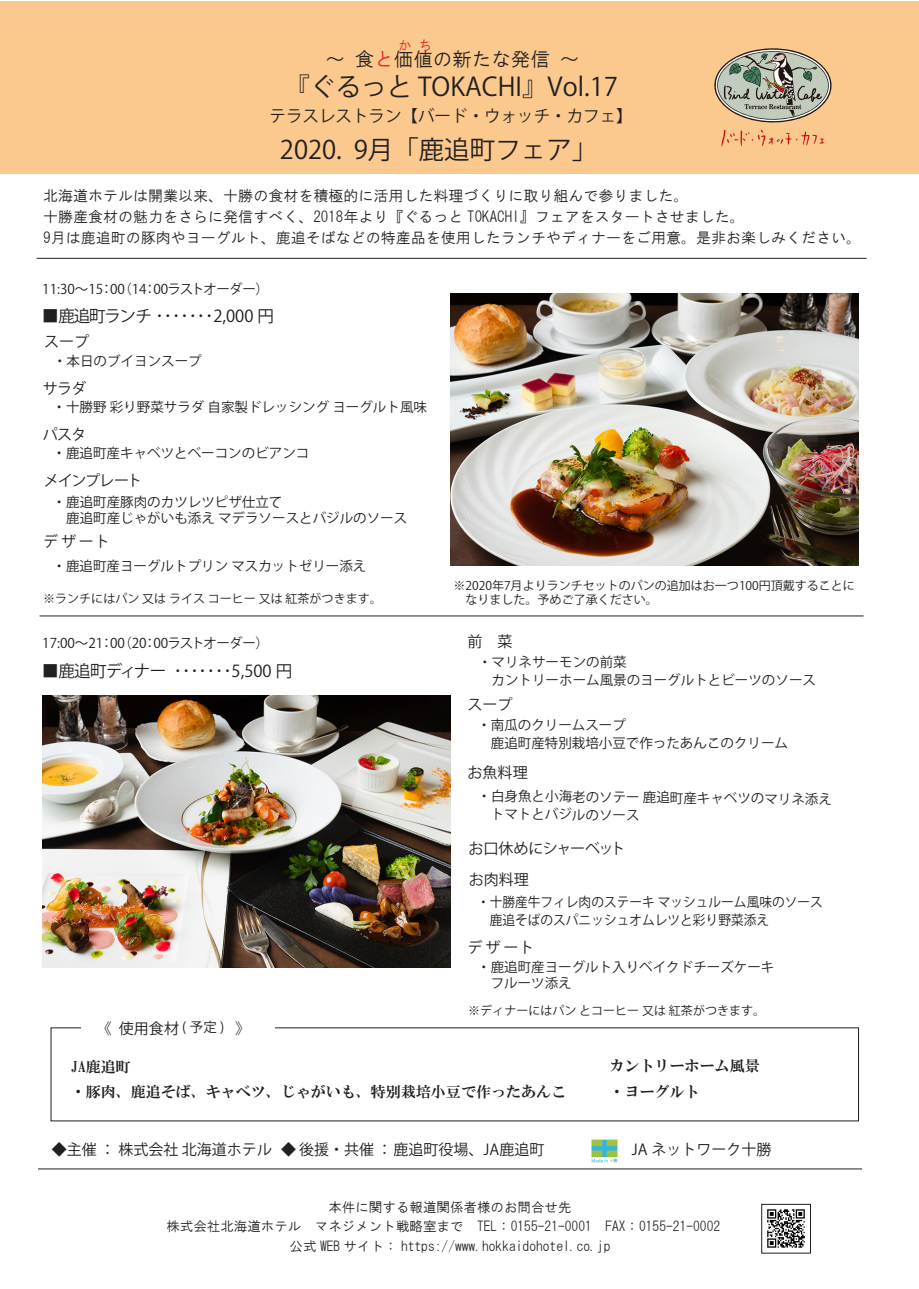
<style>
.page{position:relative;width:919px;height:1289px;background:#fff}
.page>*{position:absolute;margin:0;border:0;box-sizing:border-box;transform-origin:0 0}
.t1{font:25.5px "Koz Go Pr 6 N";color:#231f20}
.t2{font:19.5px "HG Gothic M";color:#231f20}
.t3{font:16.5px "Koz Go Pr 6 N";color:#231f20}
.t4{font:16.5px "Koz Go Pr 6 N";letter-spacing:-.05em;color:#231f20}
.t5{font:16.5px "Koz Go Pr 6 N";letter-spacing:-.07em;color:#231f20}
.t6{font:15px/21px "HG Gothic M";color:#231f20}
.t7{font:15px/30.5px "Koz Go Pr 6 N";color:#231f20}
.t8{font:15px/25.5px "HG Mincho E";color:#231f20}
.t9{font:15px "Koz Go Pr 6 N";letter-spacing:-.07em;color:#231f20}
.t10{font:13.5px/16.2px "Koz Go Pr 6 N";color:#231f20}
.t11{font:13.5px "HG Gothic M";color:#231f20}
.t12{font:13.5px/18px "Koz Go Pr 6 N";color:#231f20;scale:.94 1}
.t13{font:13.5px "Koz Go Pr 6 N";letter-spacing:-.02em;color:#231f20}
.t14{font:13.5px "HG Gothic M";color:#ee1d23}
.t15{font:12px/14.4px "Koz Go Pr 6 N";color:#231f20}
.s1{color:#ee1d23}
.s2{font-size:13.5px}
</style>
<div class="page">
<img style="left:42px;top:695px;width:408px;height:272px">
<img style="left:450px;top:294px;width:408px;height:272px">
<div style="left:0;top:2px;width:918px;height:172px;background:#fbc98e"></div>
<hr style="left:37px;top:258px;width:829px;height:1px;background:#231f20">
<hr style="left:40px;top:615px;width:823px;height:1px;background:#231f20">
<hr style="left:38px;top:1168px;width:824px;height:1px;background:#231f20">
<img style="left:591px;top:1139px;width:26px;height:23px">
<img style="left:767px;top:1209px;width:38px;height:39px">
<div style="left:761px;top:1203px;width:49px;height:50px;border:1px solid #231f20"></div>
<svg style="left:714px;top:48px;width:117px;height:98px"></svg>
<p class="t14" style="left:398px;top:38px;width:35px">か ち</p>
<h2 class="t2" style="left:325px;top:49px;width:255px">～ 食<span class="s1">と</span>価値の新たな発信 ～</h2>
<h1 class="t1" style="left:284px;top:73px;width:334px">『ぐるっと TOKACHI』Vol.17</h1>
<p class="t3" style="left:269px;top:107px;width:365px">テラスレストラン【バード・ウォッチ・カフェ】</p>
<h1 class="t1" style="left:280px;top:135px;width:319px">2020. 9月「鹿追町フェア」</h1>
<p class="t6" style="left:43px;top:185px;width:819px">北海道ホテルは開業以来、十勝の食材を積極的に活用した料理づくりに取り組んで参りました。<br>十勝産食材の魅力をさらに発信すべく、2018年より『ぐるっと TOKACHI』フェアをスタートさせました。<br>9月は鹿追町の豚肉やヨーグルト、鹿追そばなどの特産品を使用したランチやディナーをご用意。是非お楽しみください。</p>
<p class="t13" style="left:42px;top:281px;width:228px">11:30～15：00（14：00ラストオーダー）</p>
<p class="t5" style="left:42px;top:306px;width:233px">■鹿追町ランチ ･･･････2,000 円</p>
<p class="t7" style="left:44px;top:327px;width:47px">スープ</p>
<p class="t10" style="left:53px;top:353px;width:150px">・本日のブイヨンスープ</p>
<p class="t7" style="left:43px;top:373px;width:45px">サラダ</p>
<p class="t7" style="left:43px;top:420px;width:45px">パスタ</p>
<p class="t10" style="left:53px;top:399px;width:376px">・十勝野 彩り野菜サラダ 自家製ドレッシング ヨーグルト風味</p>
<p class="t10" style="left:53px;top:445px;width:258px">・鹿追町産キャベツとベーコンのビアンコ</p>
<p class="t9" style="left:44px;top:472px;width:100px">メインプレート</p>
<p class="t10" style="left:53px;top:494px;width:356px">・鹿追町産豚肉のカツレツピザ仕立て<br>　鹿追町産じゃがいも添え マデラソースとバジルのソース</p>
<p class="t7" style="left:43px;top:526px;width:68px">デザート</p>
<p class="t10" style="left:53px;top:558px;width:315px">・鹿追町産ヨーグルトプリン マスカットゼリー添え</p>
<p class="t15" style="left:43px;top:592px;width:340px">※ランチにはパン 又は ライス コーヒー 又は 紅茶がつきます。</p>
<p class="t13" style="left:42px;top:635px;width:228px">17:00～21：00（20：00ラストオーダー）</p>
<p class="t4" style="left:42px;top:661px;width:251px">■鹿追町ディナー ･･･････5,500 円</p>
<p class="t7" style="left:97px;top:1013px;width:155px">《 使用食材 <span class="s2">( 予定 )</span> 》</p>
<p class="t15" style="left:453px;top:578px;width:403px">※2020年7月よりランチセットのパンの追加はお一つ100円頂戴することに　なりました。予めご了承ください。</p>
<p class="t7" style="left:467px;top:627px;width:47px">前　菜</p>
<p class="t10" style="left:478px;top:653px;width:339px;line-height:18px">・マリネサーモンの前菜<br>　カントリーホーム風景のヨーグルトとビーツのソース</p>
<p class="t7" style="left:467px;top:690px;width:47px">スープ</p>
<p class="t10" style="left:477px;top:716px;width:312px;line-height:18px">・南瓜のクリームスープ<br>　鹿追町産特別栽培小豆で作ったあんこのクリーム</p>
<p class="t7" style="left:467px;top:757px;width:62px">お魚料理</p>
<p class="t10" style="left:478px;top:785px;width:356px;line-height:18.6px;rotate:1deg">・白身魚と小海老のソテー 鹿追町産キャベツのマリネ添え　トマトとバジルのソース</p>
<p class="t7" style="left:468px;top:834px;width:158px">お口休めにシャーベットお肉料理</p>
<p class="t12" style="left:477px;top:893px;width:369px">・十勝産牛フィレ肉のステーキ マッシュルーム風味のソース　鹿追そばのスパニッシュオムレツと彩り野菜添え</p>
<p class="t7" style="left:467px;top:933px;width:68px">デザート</p>
<p class="t10" style="left:477px;top:959px;width:299px">・鹿追町産ヨーグルト入りベイクドチーズケーキ　フルーツ添え</p>
<p class="t15" style="left:468px;top:1003px;width:298px">※ディナーにはパン とコーヒー 又は 紅茶がつきます。</p>
<p class="t8" style="left:71px;top:1053px;width:496px">JA鹿追町<br>・豚肉、鹿追そば、キャベツ、じゃがいも、特別栽培小豆で作ったあんこ</p>
<p class="t8" style="left:609px;top:1053px;width:151px">カントリーホーム風景・ヨーグルト</p>
<p class="t7" style="left:52px;top:1134px;width:721px">◆主催：株式会社北海道　　　　　　　　　　　　　　　　　　　　　 　　　　　 JA ネットワーク十勝</p>
<p class="t7" style="left:227px;top:1134px;width:319px">ホテル ◆ 後援・共催：鹿追町役場、JA鹿追町</p>
<p class="t11" style="left:328px;top:1199px;width:245px">本件に関する報道関係者様のお問合せ先</p>
<p class="t11" style="left:166px;top:1219px;width:555px">株式会社北海道ホテル マネジメント戦略室まで TEL：0155-21-0001 FAX：0155-21-0002</p>
<p class="t11" style="left:289px;top:1238px;width:322px">公式 WEB サイト： https://www.hokkaidohotel.co.jp</p>
</div>
